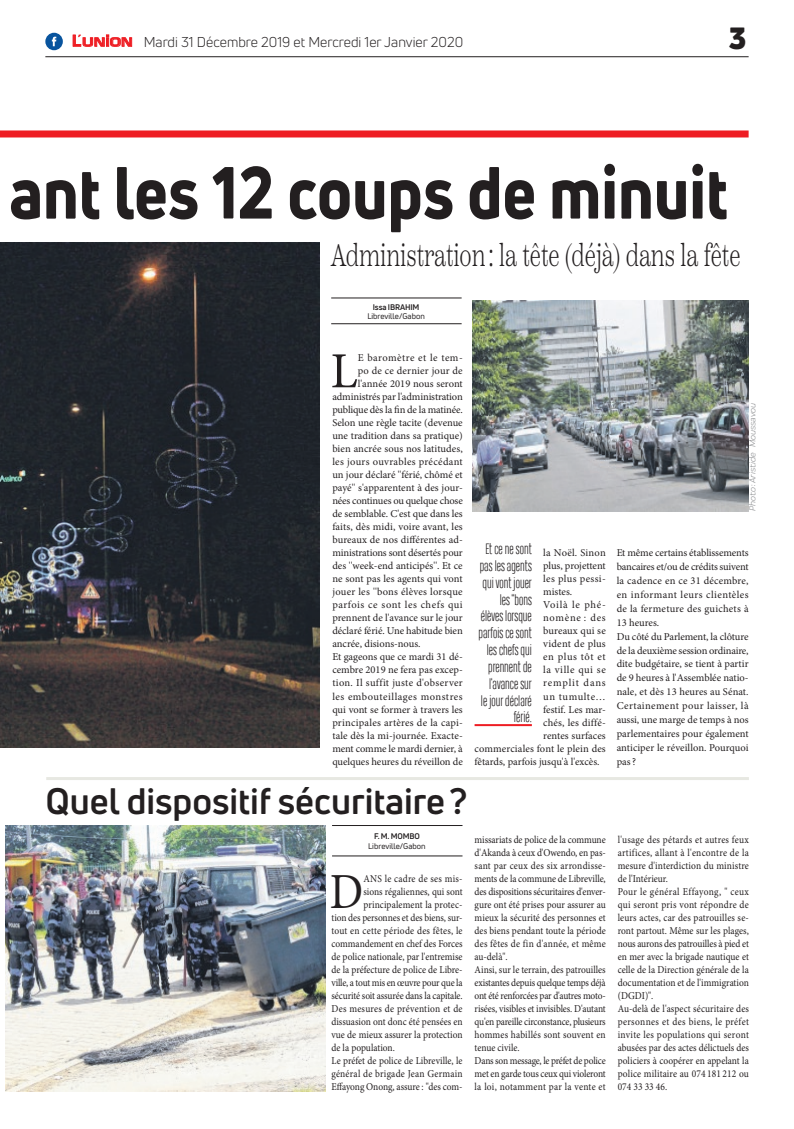
<style>
.page{position:relative;width:794px;height:1129px;background:#fff}
.page>*{position:absolute;margin:0;border:0;box-sizing:border-box;transform-origin:0 0}
.t1{font:800 72px "Uni Neue";color:#231f20;scale:.88 1}
.t2{font:50.5px "Minion Pro";color:#231f20}
.t3{font:50.5px "Minion Pro";color:#231f20;scale:.9 1}
.t4{font:700 36px "Uni Neue";color:#231f20}
.t5{font:300 31px "Scotch Text";color:#231f20;scale:.7 1}
.t6{font:900 30px "Uni Neue";color:#231f20}
.t7{font:300 14px/16.8px "Heading Compressed Pro";color:#231f20;text-align:right;scale:.9 1}
.t8{font:14px "Uni Neue";color:#231f20}
.t9{font:10.5px/13px "Minion Pro";color:#231f20;scale:.9 1}
.t10{font:10.5px/13.9px "Minion Pro";color:#231f20}
.t11{font:10.5px "Minion Pro";letter-spacing:.025em;color:#231f20;scale:.9 1}
.t12{font:10.5px "Minion Pro";letter-spacing:.03em;color:#231f20}
.t13{font:10.5px "Minion Pro";letter-spacing:.025em;color:#231f20}
.t14{font:10.5px "Minion Pro";letter-spacing:.045em;color:#231f20}
.t15{font:10.5px "Minion Pro";letter-spacing:.05em;color:#231f20}
.t16{font:10.5px "Minion Pro";letter-spacing:-.02em;color:#231f20;scale:.9 1}
.t17{font:10.5px "Minion Pro";letter-spacing:.02em;color:#231f20}
.t18{font:10.5px "Minion Pro";letter-spacing:.03em;color:#231f20;scale:.9 1}
.t19{font:10.5px "Minion Pro";letter-spacing:.065em;color:#231f20}
.t20{font:10.5px "Minion Pro";letter-spacing:.055em;color:#231f20}
.t21{font:10.5px "Minion Pro";letter-spacing:.075em;color:#231f20}
.t22{font:italic 9px "Praktika";color:#818386}
.t23{font:8px "Uni Neue";color:#231f20}
.t24{font:700 8px "Uni Neue";letter-spacing:-.02em;color:#231f20}
.s1{font-family:"Eurostile";font-weight:600;font-size:15px;color:#ee1d23}
.s2{font-family:"Eurostile";font-weight:600;font-size:11.4px;color:#ee1d23}
</style>
<div class="page">
<hr style="left:45px;top:56px;width:703px;height:1px;background:#231f20">
<div style="left:0;top:130px;width:748px;height:7px;background:#ee1d23"></div>
<img style="left:0;top:242px;width:320px;height:505px">
<img style="left:6px;top:825px;width:319px;height:266px">
<img style="left:473px;top:300px;width:275px;height:211px">
<svg style="left:72px;top:34px;width:60px;height:13px"></svg>
<div style="left:45px;top:33px;width:18px;height:17px;background:#08549e;border-radius:50%"></div>
<svg style="left:52px;top:37px;width:4px;height:9px"></svg>
<hr style="left:331px;top:323px;width:130px;height:1px;background:#231f20">
<hr style="left:331px;top:298px;width:130px;height:1px;background:#231f20">
<hr style="left:474px;top:724px;width:58px;height:2px;background:#ee1d23">
<hr style="left:46px;top:777px;width:703px;height:3px;background:#e7e8e2">
<hr style="left:332px;top:855px;width:130px;height:1px;background:#231f20">
<hr style="left:332px;top:825px;width:130px;height:1px;background:#231f20">
<h3 class="t8" style="left:72px;top:33px;width:392px"><span class="s1">L</span><span class="s2">UNION</span> Mardi 31 Décembre 2019 et Mercredi 1er Janvier 2020</h3>
<h3 class="t6" style="left:729px;top:17px;width:19px">3</h3>
<h1 class="t1" style="left:10px;top:144px;width:818px">ant les 12 coups de minuit</h1>
<h3 class="t5" style="left:331px;top:236px;width:586px">Administration: la tête (déjà) dans la fête</h3>
<p class="t24" style="left:373px;top:302px;width:48px">Issa IBRAHIM</p>
<p class="t23" style="left:367px;top:311px;width:59px">Libreville/Gabon</p>
<h2 class="t2" style="left:330px;top:337px;width:29px">L</h2>
<p class="t14" style="left:358px;top:351px;width:107px">E baromètre et le tem-</p>
<p class="t10" style="left:358px;top:364px;width:107px">po de ce dernier jour de</p>
<p class="t10" style="left:358px;top:377px;width:107px">l'année 2019 nous seront</p>
<p class="t10" style="left:332px;top:390px;width:132px">administrés par l'administration</p>
<p class="t10" style="left:332px;top:403px;width:132px">publique dès la fin de la matinée.</p>
<p class="t10" style="left:332px;top:416px;width:132px">Selon une règle tacite (devenue</p>
<p class="t10" style="left:332px;top:429px;width:132px">une tradition dans sa pratique)</p>
<p class="t10" style="left:332px;top:442px;width:132px">bien ancrée sous nos latitudes,</p>
<p class="t12" style="left:332px;top:455px;width:132px">les jours ouvrables précédant</p>
<p class="t10" style="left:332px;top:468px;width:132px">un jour déclaré ''férié, chômé et</p>
<p class="t10" style="left:332px;top:481px;width:132px">payé'' s'apparentent à des jour-</p>
<p class="t10" style="left:332px;top:494px;width:132px">nées continues ou quelque chose</p>
<p class="t10" style="left:332px;top:507px;width:132px">de semblable. C'est que dans les</p>
<p class="t10" style="left:332px;top:520px;width:132px">faits, dès midi, voire avant, les</p>
<p class="t10" style="left:332px;top:533px;width:132px">bureaux de nos différentes ad-</p>
<p class="t10" style="left:332px;top:546px;width:132px">ministrations sont désertés pour</p>
<p class="t10" style="left:332px;top:559px;width:132px">des ''week-end anticipés''. Et ce</p>
<p class="t10" style="left:332px;top:572px;width:132px">ne sont pas les agents qui vont</p>
<p class="t13" style="left:332px;top:585px;width:132px">jouer les ''bons élèves lorsque</p>
<p class="t15" style="left:332px;top:598px;width:132px">parfois ce sont les chefs qui</p>
<p class="t10" style="left:332px;top:611px;width:132px">prennent de l'avance sur le jour</p>
<p class="t10" style="left:332px;top:624px;width:132px">déclaré férié. Une habitude bien</p>
<p class="t10" style="left:332px;top:637px;width:90px">ancrée, disions-nous.</p>
<p class="t10" style="left:332px;top:650px;width:132px">Et gageons que ce mardi 31 dé-</p>
<p class="t10" style="left:332px;top:663px;width:132px">cembre 2019 ne fera pas excep-</p>
<p class="t12" style="left:332px;top:676px;width:132px">tion. Il suffit juste d'observer</p>
<p class="t14" style="left:332px;top:689px;width:132px">les embouteillages monstres</p>
<p class="t10" style="left:332px;top:702px;width:132px">qui vont se former à travers les</p>
<p class="t13" style="left:332px;top:715px;width:132px">principales artères de la capi-</p>
<p class="t10" style="left:332px;top:728px;width:132px">tale dès la mi-journée. Exacte-</p>
<p class="t10" style="left:332px;top:741px;width:132px">ment comme le mardi dernier, à</p>
<p class="t10" style="left:332px;top:754px;width:132px">quelques heures du réveillon de</p>
<h3 class="t4" style="left:45px;top:778px;width:423px">Quel dispositif sécuritaire?</h3>
<p class="t24" style="left:374px;top:830px;width:47px">F. M. MOMBO</p>
<p class="t23" style="left:368px;top:841px;width:59px">Libreville/Gabon</p>
<h2 class="t3" style="left:330px;top:857px;width:39px">D</h2>
<p class="t11" style="left:363px;top:871px;width:112px">ANS le cadre de ses mis-</p>
<p class="t9" style="left:363px;top:884px;width:112px">sions régaliennes, qui sont</p>
<p class="t9" style="left:363px;top:897px;width:112px">principalement la protec-</p>
<p class="t9" style="left:331px;top:910px;width:147px">tion des personnes et des biens, sur-</p>
<p class="t11" style="left:331px;top:923px;width:147px">tout en cette période des fêtes, le</p>
<p class="t9" style="left:331px;top:936px;width:147px">commandement en chef des Forces</p>
<p class="t9" style="left:331px;top:949px;width:147px">de police nationale, par l'entremise</p>
<p class="t9" style="left:331px;top:962px;width:147px">de la préfecture de police de Libre-</p>
<p class="t16" style="left:331px;top:975px;width:147px">ville, a tout mis en œuvre pour que la</p>
<p class="t9" style="left:331px;top:988px;width:147px">sécurité soit assurée dans la capitale.</p>
<p class="t18" style="left:331px;top:1001px;width:147px">Des mesures de prévention et de</p>
<p class="t9" style="left:331px;top:1014px;width:147px">dissuasion ont donc été pensées en</p>
<p class="t9" style="left:331px;top:1027px;width:147px">vue de mieux assurer la protection</p>
<p class="t9" style="left:331px;top:1040px;width:72px">de la population.</p>
<p class="t9" style="left:331px;top:1053px;width:147px">Le préfet de police de Libreville, le</p>
<p class="t11" style="left:331px;top:1066px;width:147px">général de brigade Jean Germain</p>
<p class="t9" style="left:331px;top:1079px;width:147px">Effayong Onong, assure : "des com-</p>
<p class="t22" style="left:746px;top:511px;width:109px;rotate:-90deg">Photo : Aristide Moussavou</p>
<h3 class="t7" style="left:478px;top:542px;width:61px">Et ce ne sont pas les agents qui vont jouer les ‘’bons élèves lorsque parfois ce sont les chefs qui prennent de l’avance sur<br>le jour déclaré férié.</h3>
<p class="t17" style="left:543px;top:546px;width:64px">la Noël. Sinon</p>
<p class="t10" style="left:543px;top:559px;width:64px">plus, projettent</p>
<p class="t12" style="left:543px;top:572px;width:64px">les plus pessi-</p>
<p class="t10" style="left:543px;top:585px;width:31px">mistes.</p>
<p class="t19" style="left:543px;top:598px;width:64px">Voilà le phé-</p>
<p class="t19" style="left:543px;top:611px;width:64px">nomène : des</p>
<p class="t10" style="left:543px;top:624px;width:64px">bureaux qui se</p>
<p class="t13" style="left:543px;top:637px;width:64px">vident de plus</p>
<p class="t15" style="left:543px;top:650px;width:64px">en plus tôt et</p>
<p class="t20" style="left:543px;top:663px;width:64px">la ville qui se</p>
<p class="t21" style="left:543px;top:676px;width:64px">remplit dans</p>
<p class="t14" style="left:543px;top:689px;width:64px">un tumulte…</p>
<p class="t10" style="left:543px;top:702px;width:64px">festif. Les mar-</p>
<p class="t17" style="left:543px;top:715px;width:64px">chés, les diffé-</p>
<p class="t10" style="left:543px;top:728px;width:64px">rentes surfaces</p>
<p class="t10" style="left:474px;top:741px;width:133px">commerciales font le plein des</p>
<p class="t10" style="left:474px;top:754px;width:127px">fêtards, parfois jusqu'à l'excès.</p>
<p class="t10" style="left:616px;top:546px;width:133px">Et même certains établissements bancaires et/ou de crédits suivent la cadence en ce 31 décembre, en informant leurs clientèles de la fermeture des guichets à<br>13 heures.<br>Du côté du Parlement, la clôture de la deuxième session ordinaire, dite budgétaire, se tient à partir de 9 heures à l'Assemblée natio&shy;nale, et dès 13 heures au Sénat.<br>Certainement pour laisser, là aussi, une marge de temps à nos parlementaires pour également anticiper le réveillon. Pourquoi pas?</p>
<p class="t9" style="left:474px;top:832px;width:147px">missariats de police de la commune d'Akanda à ceux d'Owendo, en pas&shy;sant par ceux des six arrondisse&shy;ments de la commune de Libreville, des dispositions sécuritaires d'enver&shy;gure ont été prises pour assurer au mieux la sécurité des personnes et des biens pendant toute la période des fêtes de fin d'année, et même au-delà".<br>Ainsi, sur le terrain, des patrouilles existantes depuis quelque temps déjà ont été renforcées par d'autres moto&shy;risées, visibles et invisibles. D'autant qu'en pareille circonstance, plusieurs hommes habillés sont souvent en tenue civile.<br>Dans son message, le préfet de police met en garde tous ceux qui violeront la loi, notamment par la vente et</p>
<p class="t9" style="left:618px;top:832px;width:147px">l'usage des pétards et autres feux artifices, allant à l'encontre de la mesure d'interdiction du ministre de l'Intérieur.<br>Pour le général Effayong, " ceux qui seront pris vont répondre de leurs actes, car des patrouilles se&shy;ront partout. Même sur les plages, nous aurons des patrouilles à pied et en mer avec la brigade nautique et celle de la Direction générale de la documentation et de l'immigration (DGDI)".<br>Au-delà de l'aspect sécuritaire des personnes et des biens, le préfet invite les populations qui seront abusées par des actes délictuels des policiers à coopérer en appelant la police militaire au 074 181 212 ou<br>074 33 33 46.</p>
</div>
